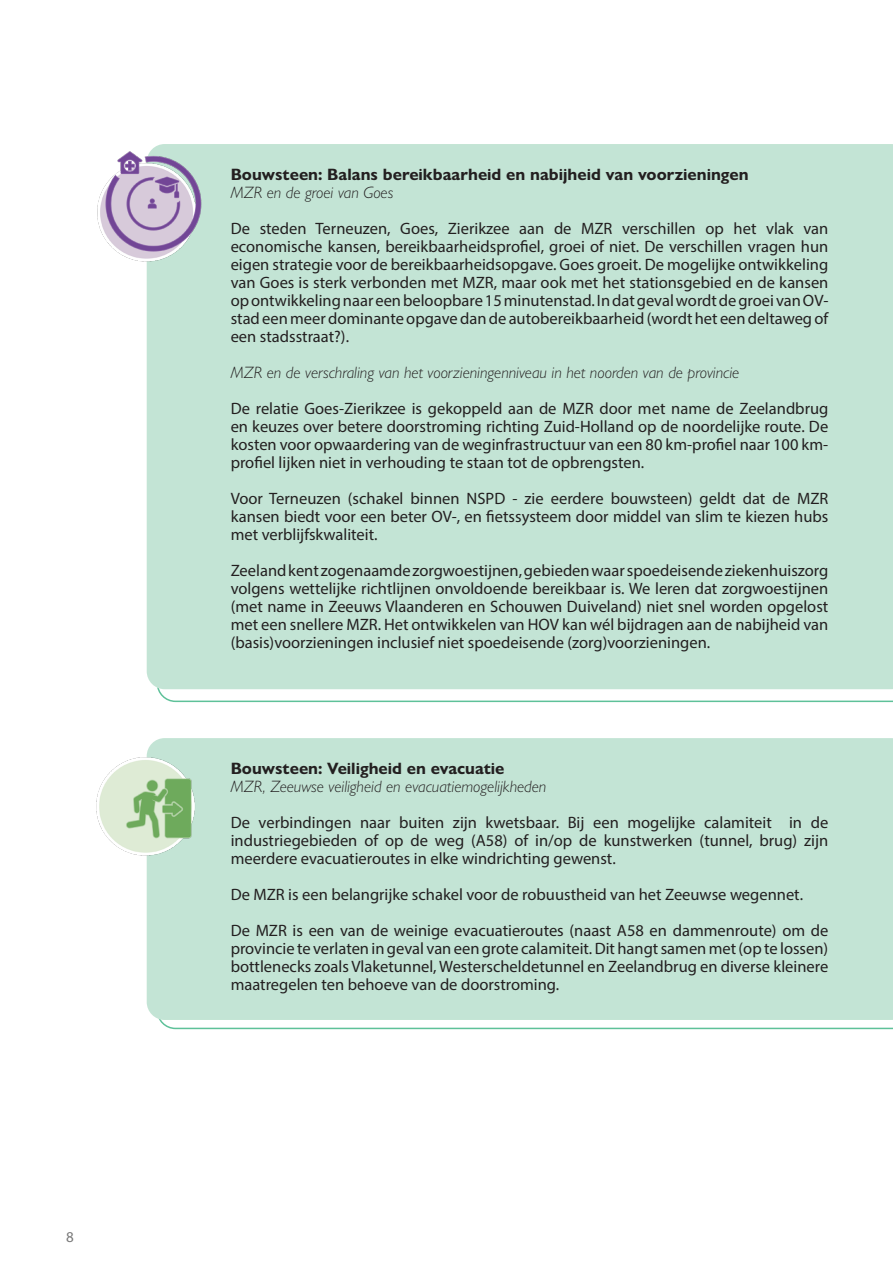
<style>
.page{position:relative;width:893px;height:1263px;background:#fff}
.page>*{position:absolute;margin:0;border:0;box-sizing:border-box;transform-origin:0 0}
.Lopende_tekst{font:16.5px/18px "Myriad Pro";color:#231f20;text-align:justify}
.Onderschrift_bouwstenen{font:italic 300 16.5px "Gill Sans Nova";color:#231f20}
.Tussenkop_zwart{font:700 16.5px "Gill Sans Nova";color:#231f20}
.t1{font:15px "Myriad Pro";color:#787878}
</style>
<div class="page">
<svg style="left:157px;top:689px;width:736px;height:13px"></svg>
<svg style="left:159px;top:1020px;width:734px;height:9px"></svg>
<div style="left:147px;top:144px;width:746px;height:545px;background:#c3e4d5"></div>
<div style="left:147px;top:738px;width:746px;height:282px;background:#c3e4d5"></div>
<img style="left:97px;top:144px;width:118px;height:137px">
<img style="left:96px;top:738px;width:119px;height:137px">
<p class="t1" style="left:66px;top:1228px;width:9px">8</p>
<p class="Tussenkop_zwart" style="left:231px;top:164px;width:519px">Bouwsteen: Balans bereikbaarheid en nabijheid van voorzieningen</p>
<p class="Onderschrift_bouwstenen" style="left:231px;top:182px;width:164px">MZR en de groei van Goes</p>
<p class="Lopende_tekst" style="left:231px;top:219px;width:600px">De steden Terneuzen, Goes, Zierikzee aan de MZR verschillen op het vlak van economische kansen, bereikbaarheidsprofel, groei of niet. De verschillen vragen hun eigen strategie voor de bereikbaarheidsopgave. Goes groeit. De mogelijke ontwikkeling van Goes is sterk verbonden met MZR, maar ook met het stationsgebied en de kansen op ontwikkeling naar een beloopbare 15 minutenstad. In dat geval wordt de groei van OV&shy;stad een meer dominante opgave dan de autobereikbaarheid (wordt het een deltaweg of een stadsstraat?).</p>
<p class="Onderschrift_bouwstenen" style="left:231px;top:362px;width:510px">MZR en de verschraling van het voorzieningenniveau in het noorden van de provincie</p>
<p class="Lopende_tekst" style="left:231px;top:399px;width:599px">De relatie Goes-Zierikzee is gekoppeld aan de MZR door met name de Zeelandbrug en keuzes over betere doorstroming richting Zuid-Holland op de noordelijke route. De kosten voor opwaardering van de weginfrastructuur van een 80 km-profel naar 100 km&shy;profel lijken niet in verhouding te staan tot de opbrengsten.</p>
<p class="Lopende_tekst" style="left:231px;top:489px;width:599px">Voor Terneuzen (schakel binnen NSPD - zie eerdere bouwsteen) geldt dat de MZR kansen biedt voor een beter OV-, en fetssysteem door middel van slim te kiezen hubs met verblijfskwaliteit.</p>
<p class="Lopende_tekst" style="left:231px;top:561px;width:599px">Zeeland kent zogenaamde zorgwoestijnen, gebieden waar spoedeisende ziekenhuiszorg volgens wettelijke richtlijnen onvoldoende bereikbaar is. We leren dat zorgwoestijnen (met name in Zeeuws Vlaanderen en Schouwen Duiveland) niet snel worden opgelost met een snellere MZR. Het ontwikkelen van HOV kan wél bijdragen aan de nabijheid van (basis)voorzieningen inclusief niet spoedeisende (zorg)voorzieningen.</p>
<p class="Tussenkop_zwart" style="left:231px;top:758px;width:275px">Bouwsteen: Veiligheid en evacuatie</p>
<p class="Onderschrift_bouwstenen" style="left:231px;top:776px;width:317px">MZR, Zeeuwse veiligheid en evacuatiemogelijkheden</p>
<p class="Lopende_tekst" style="left:231px;top:813px;width:599px">De verbindingen naar buiten zijn kwetsbaar. Bij een mogelijke calamiteit in de industriegebieden of op de weg (A58) of in/op de kunstwerken (tunnel, brug) zijn meerdere evacuatieroutes in elke windrichting gewenst.</p>
<p class="Lopende_tekst" style="left:231px;top:885px;width:574px">De MZR is een belangrijke schakel voor de robuustheid van het Zeeuwse wegennet.</p>
<p class="Lopende_tekst" style="left:231px;top:921px;width:599px">De MZR is een van de weinige evacuatieroutes (naast A58 en dammenroute) om de provincie te verlaten in geval van een grote calamiteit. Dit hangt samen met (op te lossen) bottlenecks zoals Vlaketunnel, Westerscheldetunnel en Zeelandbrug en diverse kleinere maatregelen ten behoeve van de doorstroming.</p>
</div>
